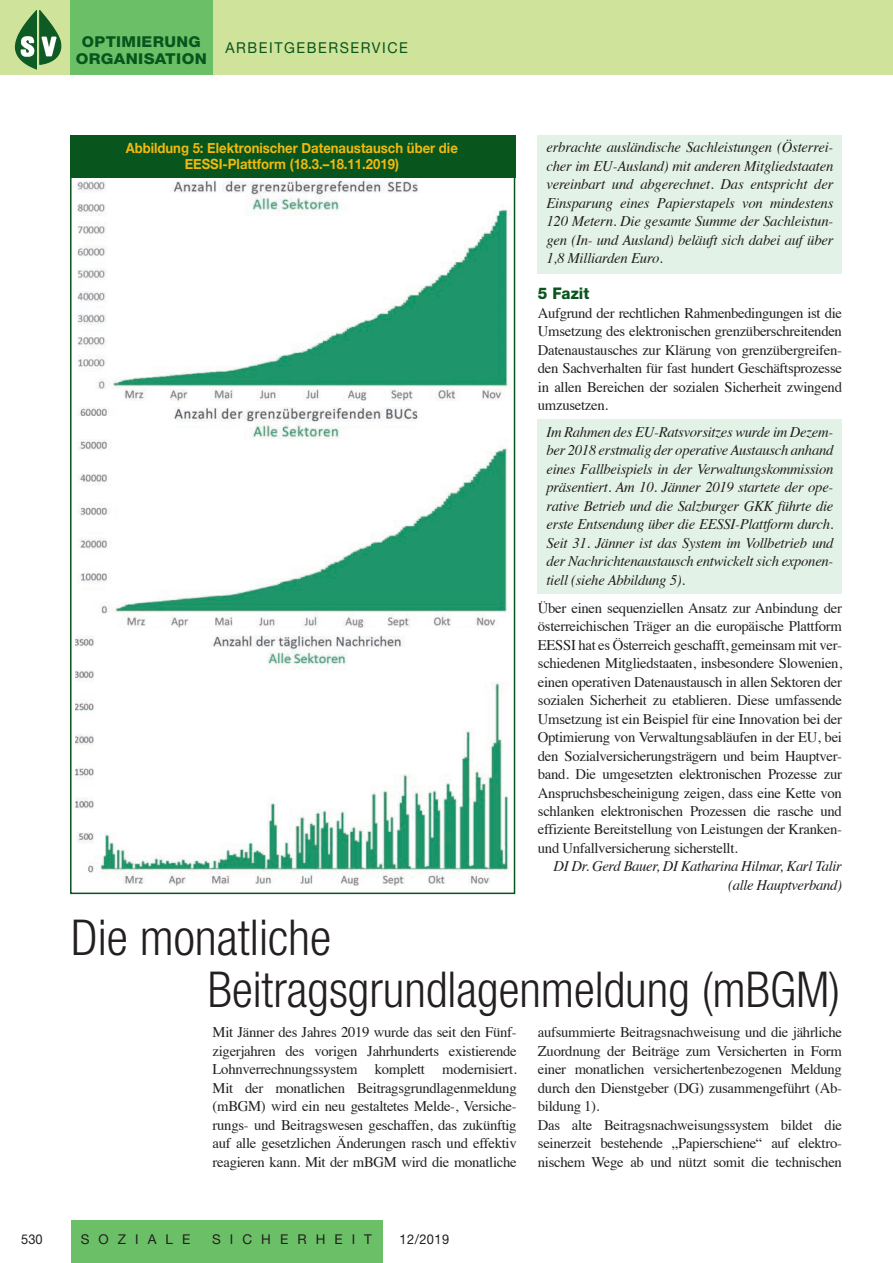
<style>
.page{position:relative;width:893px;height:1263px;background:#fff}
.page>*{position:absolute;margin:0;border:0;box-sizing:border-box;transform-origin:0 0}
.t1{font:300 condensed 49.5px/52.5px "Helvetica Neue LT Std";color:#231f20}
.t2{font:800 16.05px "Helvetica Neue";color:#08551e;scale:.95 1}
.t3{font:800 15px/17.5px "Helvetica Neue LT Std";letter-spacing:.02em;color:#08551e;text-align:center;scale:1.05 1}
.t4{font:15px "Helvetica Neue LT Std";letter-spacing:.11em;color:#08551e;scale:.95 1}
.t5{font:14.7px/18.5px "Times";letter-spacing:-.02em;color:#231f20;text-align:justify}
.t6{font:italic 14.7px/18.5px "Times";letter-spacing:-.02em;color:#231f20;text-align:justify}
.t7{font:700 14.1px/15.8px "Helvetica Neue";color:#f2b90f;text-align:center;scale:.93 1}
.t8{font:13.5px "Helvetica Neue LT Std";letter-spacing:.67em;color:#231f20}
.t9{font:13.5px "Helvetica Neue LT Std";letter-spacing:.67em;color:#231f20;scale:.95 1}
</style>
<div class="page">
<div style="left:71px;top:1220px;width:312px;height:43px;background:#6bc067"></div>
<div style="left:0;top:0;width:893px;height:74px;background:#d0e39a"></div>
<div style="left:70px;top:0;width:143px;height:74px;background:#6bc067"></div>
<img style="left:39px;top:10px;width:22px;height:55px">
<div style="left:538px;top:135px;width:304px;height:138px;background:#e3f2e7"></div>
<div style="left:538px;top:419px;width:304px;height:174px;background:#e3f2e7"></div>
<img style="left:73px;top:177px;width:439px;height:224px">
<div style="left:70px;top:135px;width:445px;height:42px;background:#08551e"></div>
<img style="left:78px;top:407px;width:430px;height:221px">
<img style="left:76px;top:635px;width:433px;height:250px">
<p class="t3" style="left:76px;top:33px;width:126px">OPTIMIERUNG<br>ORGANISATION</p>
<p class="t4" style="left:225px;top:39px;width:194px">ARBEITGEBERSERVICE</p>
<p class="t7" style="left:126px;top:140px;width:359px">Abbildung 5: Elektronischer Datenaustausch über die<br>EESSI-Plattform (18.3.–18.11.2019)</p>
<p class="t6" style="left:546px;top:137px;width:289px">erbrachte ausländische Sachleistungen (Österrei&shy;cher im EU-Ausland) mit anderen Mitgliedstaaten vereinbart und abgerechnet. Das entspricht der Einsparung eines Papierstapels von mindestens 120 Metern. Die gesamte Summe der Sachleistun&shy;gen (In- und Ausland) beläuft sich dabei auf über 1,8 Milliarden Euro.</p>
<p class="t2" style="left:538px;top:283px;width:56px">5 Fazit</p>
<p class="t5" style="left:538px;top:302px;width:306px">Aufgrund der rechtlichen Rahmenbedingungen ist die Umsetzung des elektronischen grenzüberschreitenden Datenaustausches zur Klärung von grenzübergreifen&shy;den Sachverhalten für fast hundert Geschäftsprozesse in allen Bereichen der sozialen Sicherheit zwingend umzusetzen.</p>
<p class="t6" style="left:546px;top:422px;width:289px">Im Rahmen des EU-Ratsvorsitzes wurde im Dezem&shy;ber 2018 erstmalig der operative Austausch anhand eines Fallbeispiels in der Verwaltungskommission präsentiert. Am 10. Jänner 2019 startete der ope&shy;rative Betrieb und die Salzburger GKK führte die erste Entsendung über die EESSI-Plattform durch.<br>Seit 31. Jänner ist das System im Vollbetrieb und der Nachrichtenaustausch entwickelt sich exponen&shy;tiell (siehe Abbildung 5).</p>
<p class="t5" style="left:538px;top:598px;width:306px">Über einen sequenziellen Ansatz zur Anbindung der österreichischen Träger an die europäische Plattform EESSI hat es Österreich geschafft, gemeinsam mit ver&shy;schiedenen Mitgliedstaaten, insbesondere Slowenien, einen operativen Datenaustausch in allen Sektoren der sozialen Sicherheit zu etablieren. Diese umfassende Umsetzung ist ein Beispiel für eine Innovation bei der Optimierung von Verwaltungsabläufen in der EU, bei den Sozialversicherungsträgern und beim Hauptver&shy;band. Die umgesetzten elektronischen Prozesse zur Anspruchsbescheinigung zeigen, dass eine Kette von schlanken elektronischen Prozessen die rasche und effiziente Bereitstellung von Leistungen der Kranken&shy;und Unfallversicherung sicherstellt.</p>
<p class="t6" style="left:553px;top:856px;width:290px;text-align:right">DI Dr. Gerd Bauer, DI Katharina Hilmar, Karl Talir (alle Hauptverband)</p>
<h1 class="t1" style="left:208px;top:911px;width:634px;text-indent:-137px">Die monatliche<br>Beitragsgrundlagenmeldung (mBGM)</h1>
<p class="t5" style="left:538px;top:1022px;width:306px;text-align:left">aufsummierte Beitragsnachweisung und die jährliche Zuordnung der Beiträge zum Versicherten in Form einer monatlichen versichertenbezogenen Meldung durch den Dienstgeber (DG) zusammengeführt (Ab&shy;bildung 1).<br>Das alte Beitragsnachweisungssystem bildet die seinerzeit bestehende „Papierschiene“ auf elektro&shy;nischem Wege ab und nützt somit die technischen</p>
<p class="t5" style="left:213px;top:1022px;width:306px">Mit Jänner des Jahres 2019 wurde das seit den Fünf&shy;zigerjahren des vorigen Jahrhunderts existierende Lohnverrechnungssystem komplett modernisiert.<br>Mit der monatlichen Beitragsgrundlagenmeldung (mBGM) wird ein neu gestaltetes Melde-, Versiche&shy;rungs- und Beitragswesen geschaffen, das zukünftig auf alle gesetzlichen Änderungen rasch und effektiv reagieren kann. Mit der mBGM wird die monatliche</p>
<p class="t9" style="left:21px;top:1231px;width:24px">530</p>
<p class="t8" style="left:81px;top:1231px;width:111px">SOZIALE</p>
<p class="t8" style="left:212px;top:1231px;width:161px">SICHERHEIT</p>
<p class="t9" style="left:400px;top:1231px;width:54px">12/2019</p>
</div>
